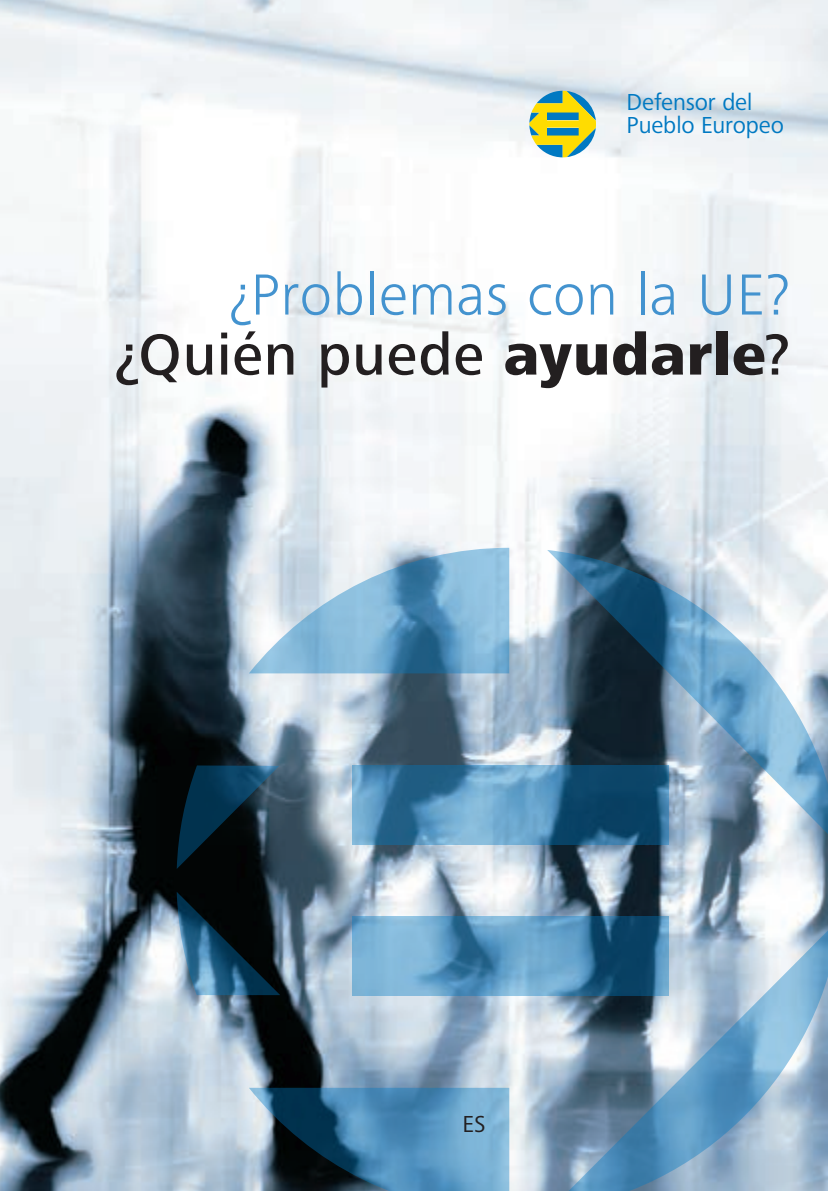
<style>
.page{position:relative;width:828px;height:1191px;background:#fff}
.page>*{position:absolute;margin:0;border:0;box-sizing:border-box;transform-origin:0 0}
.t1{font:300 60px/60px "Frutiger Next LTW1 G";letter-spacing:.015em;color:#4393cf;text-align:right}
.t2{font:24px/23.4px "Frutiger Next LTW1 G";letter-spacing:-.005em;color:#0079c2}
.t3{font:24px "Frutiger Next LTW1 G";color:#231f20}
.s1{font-weight:500;color:#231f20}
.s2{font-weight:800;color:#231f20}
</style>
<div class="page">
<img style="left:0;top:0;width:828px;height:1191px">
<svg style="left:529px;top:91px;width:67px;height:66px;background:#a8c074"></svg>
<svg style="left:249px;top:548px;width:260px;height:125px;background:#92bbd5"></svg>
<svg style="left:177px;top:765px;width:102px;height:104px;background:#0e2a3b"></svg>
<svg style="left:177px;top:891px;width:103px;height:104px;background:#213e4f"></svg>
<svg style="left:548px;top:918px;width:280px;height:273px;background:#87a7c0"></svg>
<svg style="left:547px;top:550px;width:281px;height:296px;background:#7d9aae"></svg>
<svg style="left:249px;top:1087px;width:260px;height:104px;background:#4d7d9d"></svg>
<svg style="left:352px;top:916px;width:317px;height:79px;background:#558fb5"></svg>
<svg style="left:352px;top:765px;width:317px;height:79px;background:#407ba1"></svg>
<p class="t2" style="left:626px;top:91px;width:159px">Defensor del<br>Pueblo Europeo</p>
<p class="t1" style="left:114px;top:264px;width:677px">¿Problemas con la UE? <span class="s1">¿Quién puede</span> <span class="s2">ayudarle</span><span class="s1">?</span></p>
<p class="t3" style="left:462px;top:1110px;width:25px">ES</p>
</div>
